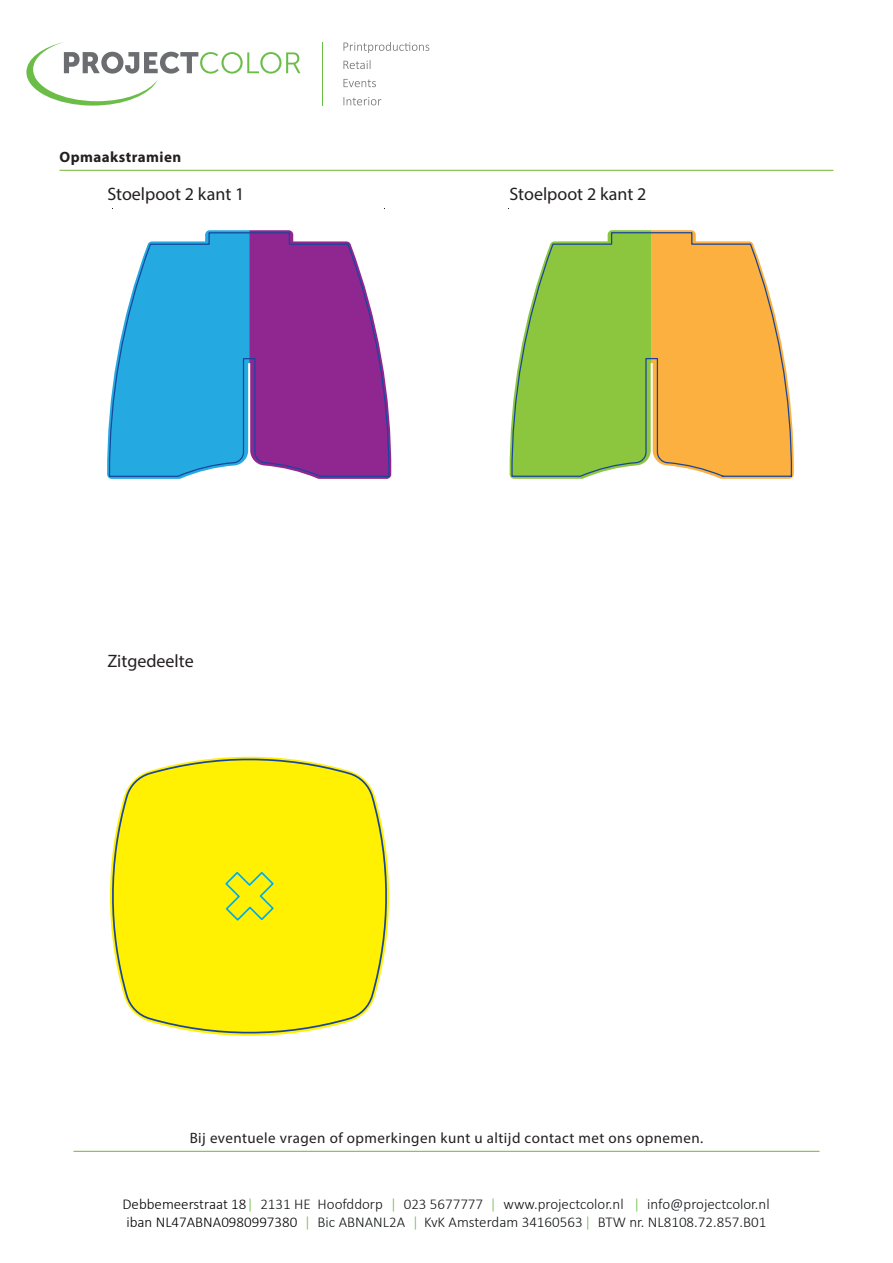
<style>
.page{position:relative;width:893px;height:1263px;background:#fff}
.page>*{position:absolute;margin:0;border:0;box-sizing:border-box;transform-origin:0 0}
.t1{font:18px "Myriad Pro";color:#231f20}
.t2{font:300 15px/18px "Calibri";color:#121416}
.t3{font:15px "Myriad Pro";letter-spacing:.03em;color:#231f20}
.t4{font:700 15px "Myriad Pro";letter-spacing:.03em;color:#231f20}
.s1{color:#000001}
.s2{color:#68bc46}
</style>
<div class="page">
<hr style="left:322px;top:42px;width:1px;height:63px;background:#6bbd48">
<svg style="left:26px;top:42px;width:274px;height:64px"></svg>
<svg style="left:344px;top:42px;width:85px;height:11px"></svg>
<svg style="left:344px;top:60px;width:27px;height:9px"></svg>
<svg style="left:344px;top:79px;width:32px;height:8px"></svg>
<svg style="left:344px;top:97px;width:37px;height:8px"></svg>
<svg style="left:108px;top:232px;width:282px;height:247px;background:#6e7bc0"></svg>
<svg style="left:110px;top:756px;width:279px;height:280px;background:#faef20"></svg>
<svg style="left:224px;top:870px;width:51px;height:52px;background:#dde81f"></svg>
<hr style="left:73px;top:1151px;width:746px;height:1px;background:#6fb630">
<svg style="left:511px;top:231px;width:282px;height:248px;background:#c7c15a"></svg>
<hr style="left:60px;top:170px;width:773px;height:1px;background:#6fb630">
<p class="t4" style="left:60px;top:147px;width:123px">Opmaakstramien</p>
<p class="t1" style="left:107px;top:183px;width:139px">Stoelpoot 2 kant 1</p>
<p class="t1" style="left:509px;top:183px;width:139px">Stoelpoot 2 kant 2</p>
<p class="t1" style="left:107px;top:650px;width:88px">Zitgedeelte</p>
<p class="t3" style="left:190px;top:1128px;width:515px">Bij eventuele vragen of opmerkingen kunt u altijd contact met ons opnemen.</p>
<p class="t2" style="left:123px;top:1195px;width:649px"><span class="s1">Debbemeerstraat 18</span> <span class="s2">|</span> 2131 HE Hoofddorp <span class="s2">|</span> 023 5677777 <span class="s2">|</span> www.projectcolor.nl <span class="s2">|</span> info@projectcolor.nl <span class="s1">iban NL47ABNA0980997380</span> <span class="s2">|</span> Bic ABNANL2A <span class="s2">|</span> KvK Amsterdam 34160563 <span class="s2">|</span> BTW nr. NL8108.72.857.B01</p>
</div>
